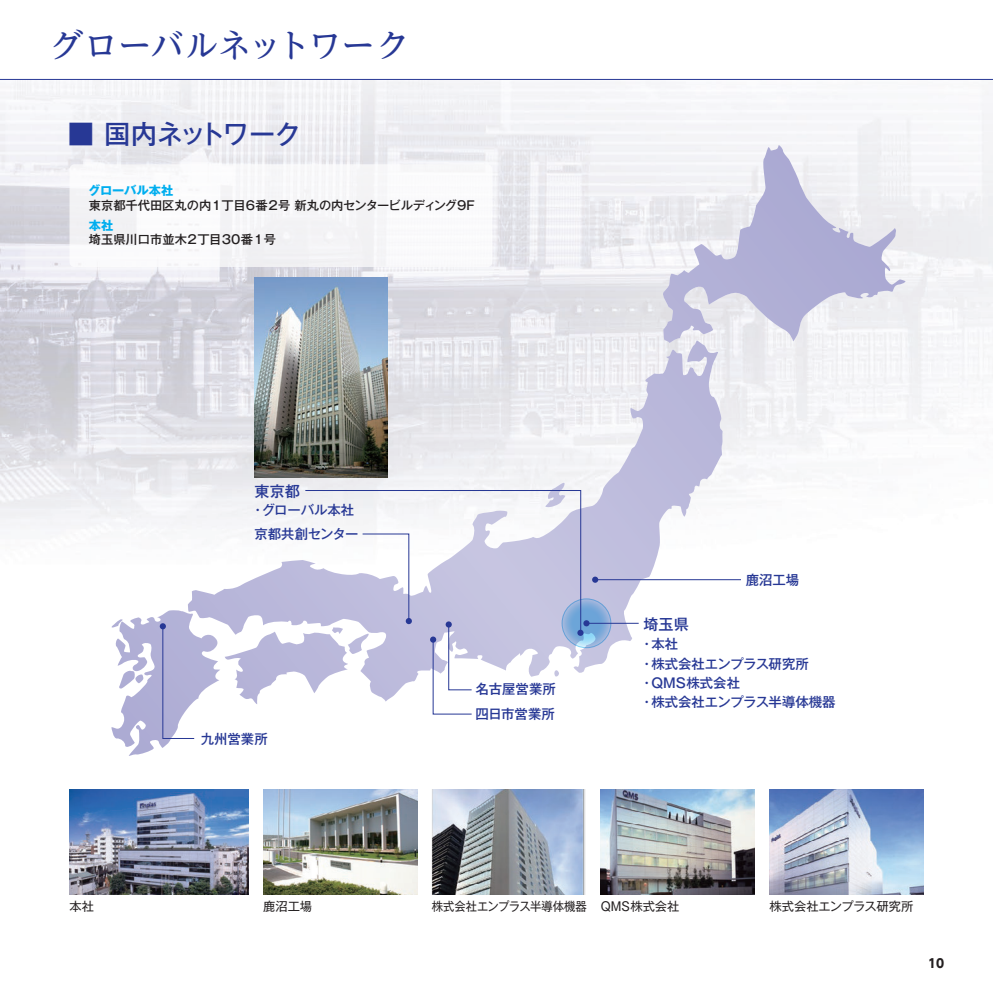
<style>
.page{position:relative;width:993px;height:993px;background:#fff}
.page>*{position:absolute;margin:0;border:0;box-sizing:border-box;transform-origin:0 0}
.t1{font:500 33.25px "UD Reimin Pro";color:#273895}
.t2{font:500 26.25px "Gothic MB101 Pro";letter-spacing:-.04em;color:#273895}
.t3{font:500 15.05px "Gothic MB101 Pro";color:#273895}
.t4{font:500 13.3px/19.2px "Gothic MB101 Pro";color:#273895}
.t5{font:500 13.3px "Gothic MB101 Pro";letter-spacing:-.02em;color:#273895}
.t6{font:500 12.25px "Gothic MB101 Pro";color:#231f20}
.t7{font:12.25px "Gothic MB101 Pro";color:#231f20;scale:.92 1}
.t8{font:12.25px "Gothic MB101 Pro";color:#231f20}
.t9{font:700 12.25px "Gothic MB101 Pro";color:#00aeef}
.t10{font:700 12.25px "UD Shin Go Pro";color:#231f20}
</style>
<div class="page">
<img style="left:0;top:80px;width:992px;height:815px">
<svg style="left:188px;top:340px;width:534px;height:361px"></svg>
<svg style="left:553px;top:669px;width:6px;height:7px"></svg>
<svg style="left:197px;top:340px;width:525px;height:256px"></svg>
<svg style="left:544px;top:482px;width:21px;height:7px"></svg>
<svg style="left:660px;top:145px;width:245px;height:198px"></svg>
<svg style="left:561px;top:598px;width:49px;height:49px"></svg>
<div style="left:561px;top:598px;width:50px;height:50px;border:1px solid #89d6f7;border-radius:50%"></div>
<div style="left:69px;top:164px;width:423px;height:103px;background:#fff;border-radius:5px"></div>
<svg style="left:304px;top:489px;width:277px;height:145px"></svg>
<hr style="left:586px;top:622px;width:52px;height:1px;background:#273895">
<hr style="left:595px;top:579px;width:145px;height:1px;background:#273895">
<svg style="left:591px;top:576px;width:7px;height:6px"></svg>
<svg style="left:430px;top:623px;width:42px;height:91px"></svg>
<svg style="left:577px;top:620px;width:12px;height:15px"></svg>
<img style="left:69px;top:788px;width:179px;height:105px">
<img style="left:263px;top:788px;width:154px;height:105px">
<img style="left:432px;top:788px;width:153px;height:105px">
<img style="left:600px;top:788px;width:154px;height:105px">
<img style="left:769px;top:788px;width:154px;height:105px">
<img style="left:254px;top:278px;width:133px;height:199px">
<hr style="left:0;top:79px;width:992px;height:1px;background:#273895">
<div style="left:405px;top:617px;width:7px;height:7px;background:#273895;border-radius:50%"></div>
<svg style="left:111px;top:533px;width:298px;height:222px"></svg>
<h1 class="t1" style="left:50px;top:18px;width:361px">グローバルネットワーク</h1>
<h2 class="t2" style="left:68px;top:112px;width:234px">■ 国内ネットワーク</h2>
<p class="t9" style="left:88px;top:180px;width:86px">グローバル本社</p>
<p class="t6" style="left:89px;top:195px;width:387px">東京都千代田区丸の内1丁目6番2号 新丸の内センタービルディング9F</p>
<p class="t9" style="left:89px;top:215px;width:26px">本社</p>
<p class="t6" style="left:89px;top:229px;width:188px">埼玉県川口市並木2丁目30番1号</p>
<p class="t3" style="left:254px;top:479px;width:47px">東京都</p>
<p class="t4" style="left:251px;top:498px;width:104px">・グローバル本社</p>
<p class="t5" style="left:254px;top:523px;width:105px">京都共創センター</p>
<p class="t4" style="left:201px;top:727px;width:68px">九州営業所</p>
<p class="t4" style="left:475px;top:677px;width:82px">名古屋営業所</p>
<p class="t4" style="left:475px;top:702px;width:81px">四日市営業所</p>
<p class="t4" style="left:745px;top:568px;width:55px">鹿沼工場</p>
<p class="t3" style="left:643px;top:611px;width:47px">埼玉県</p>
<p class="t4" style="left:640px;top:632px;width:197px">・本社<br>・株式会社エンプラス研究所・QMS株式会社<br>・株式会社エンプラス半導体機器</p>
<p class="t8" style="left:69px;top:896px;width:26px">本社</p>
<p class="t8" style="left:263px;top:896px;width:50px">鹿沼工場</p>
<p class="t7" style="left:432px;top:896px;width:270px">株式会社エンプラス半導体機器 QMS株式会社</p>
<p class="t8" style="left:769px;top:896px;width:145px">株式会社エンプラス研究所</p>
<p class="t10" style="left:927px;top:953px;width:18px">10</p>
</div>
